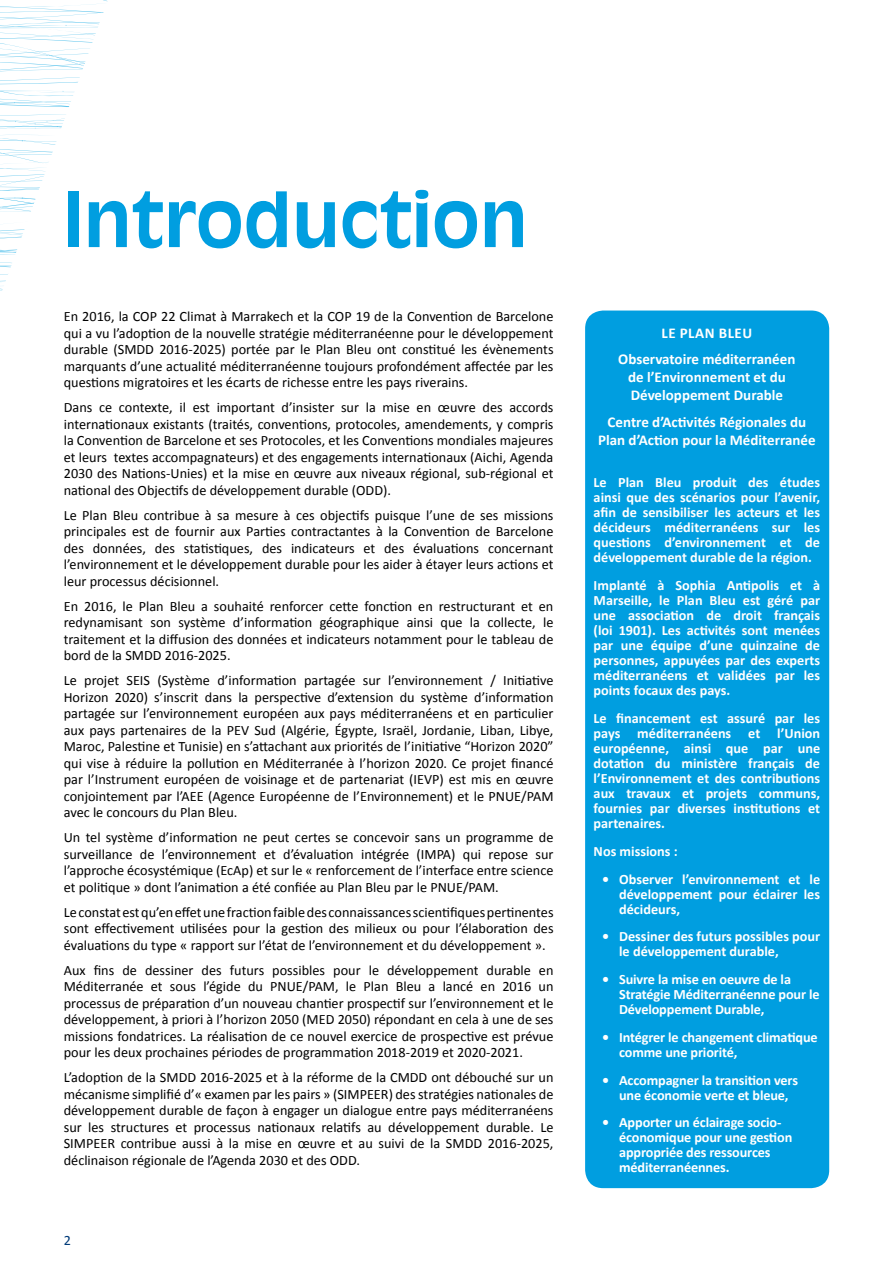
<style>
.page{position:relative;width:893px;height:1263px;background:#fff}
.page>*{position:absolute;margin:0;border:0;box-sizing:border-box;transform-origin:0 0}
.t1{font:700 72px "Antique Olive Std";color:#009ee0}
.t2{font:700 15px/18px "Calibri";color:#fff;text-align:center}
.t3{font:14.25px/16.5px "Calibri";color:#000;text-align:justify}
.t4{font:700 14.25px/15px "Calibri";letter-spacing:-.01em;color:#fff;text-align:justify}
.t5{font:14.25px "Calibri";color:#003b79}
</style>
<div class="page">
<svg style="left:0;top:0;width:108px;height:291px"></svg>
<div style="left:585px;top:311px;width:244px;height:877px;background:#009ee0;border-radius:18px"></div>
<h1 class="t1" style="left:64px;top:176px;width:466px">lntroduction</h1>
<p class="t3" style="left:64px;top:308px;width:491px">En 2016, la COP 22 Climat à Marrakech et la COP 19 de la Convention de Barcelone qui a vu l’adoption de la nouvelle stratégie méditerranéenne pour le développement durable (SMDD 2016-2025) portée par le Plan Bleu ont constitué les évènements marquants d’une actualité méditerranéenne toujours profondément affectée par les questions migratoires et les écarts de richesse entre les pays riverains.</p>
<p class="t3" style="left:64px;top:399px;width:491px">Dans ce contexte, il est important d’insister sur la mise en œuvre des accords internationaux existants (traités, conventions, protocoles, amendements, y compris la Convention de Barcelone et ses Protocoles, et les Conventions mondiales majeures et leurs textes accompagnateurs) et des engagements internationaux (Aichi, Agenda 2030 des Nations-Unies) et la mise en œuvre aux niveaux régional, sub-régional et national des Objectifs de développement durable (ODD).</p>
<p class="t3" style="left:64px;top:507px;width:491px">Le Plan Bleu contribue à sa mesure à ces objectifs puisque l’une de ses missions principales est de fournir aux Parties contractantes à la Convention de Barcelone des données, des statistiques, des indicateurs et des évaluations concernant l’environnement et le développement durable pour les aider à étayer leurs actions et leur processus décisionnel.</p>
<p class="t3" style="left:64px;top:598px;width:491px">En 2016, le Plan Bleu a souhaité renforcer cette fonction en restructurant et en redynamisant son système d’information géographique ainsi que la collecte, le traitement et la diffusion des données et indicateurs notamment pour le tableau de bord de la SMDD 2016-2025.</p>
<p class="t3" style="left:64px;top:672px;width:491px">Le projet SEIS (Système d’information partagée sur l’environnement / Initiative Horizon 2020) s’inscrit dans la perspective d’extension du système d’information partagée sur l’environnement européen aux pays méditerranéens et en particulier aux pays partenaires de la PEV Sud (Algérie, Égypte, Israël, Jordanie, Liban, Libye, Maroc, Palestine et Tunisie) en s’attachant aux priorités de l’initiative “Horizon 2020” qui vise à réduire la pollution en Méditerranée à l’horizon 2020. Ce projet financé par l’Instrument européen de voisinage et de partenariat (IEVP) est mis en œuvre conjointement par l’AEE (Agence Européenne de l’Environnement) et le PNUE/PAM avec le concours du Plan Bleu.</p>
<p class="t3" style="left:64px;top:829px;width:491px">Un tel système d’information ne peut certes se concevoir sans un programme de surveillance de l’environnement et d’évaluation intégrée (IMPA) qui repose sur l’approche écosystémique (EcAp) et sur le « renforcement de l’interface entre science et politique » dont l’animation a été confiée au Plan Bleu par le PNUE/PAM.</p>
<p class="t3" style="left:64px;top:904px;width:491px">Le constat est qu’en effet une fraction faible des connaissances scientifiques pertinentes sont effectivement utilisées pour la gestion des milieux ou pour l’élaboration des évaluations du type « rapport sur l’état de l’environnement et du développement ».</p>
<p class="t3" style="left:64px;top:962px;width:491px">Aux fins de dessiner des futurs possibles pour le développement durable en Méditerranée et sous l’égide du PNUE/PAM, le Plan Bleu a lancé en 2016 un processus de préparation d’un nouveau chantier prospectif sur l’environnement et le développement, à priori à l’horizon 2050 (MED 2050) répondant en cela à une de ses missions fondatrices. La réalisation de ce nouvel exercice de prospective est prévue pour les deux prochaines périodes de programmation 2018-2019 et 2020-2021.</p>
<p class="t3" style="left:64px;top:1069px;width:491px">L’adoption de la SMDD 2016-2025 et à la réforme de la CMDD ont débouché sur un mécanisme simplifié d’« examen par les pairs » (SIMPEER) des stratégies nationales de développement durable de façon à engager un dialogue entre pays méditerranéens sur les structures et processus nationaux relatifs au développement durable. Le SIMPEER contribue aussi à la mise en œuvre et au suivi de la SMDD 2016-2025, déclinaison régionale de l’Agenda 2030 et des ODD.</p>
<p class="t5" style="left:64px;top:1231px;width:9px">2</p>
<p class="t2" style="left:618px;top:319px;width:179px;line-height:26.5px">LE PLAN BLEU<br>Observatoire méditerranéen</p>
<p class="t2" style="left:628px;top:368px;width:159px;text-align:left">de l’Environnement et du<br>Développement Durable</p>
<p class="t2" style="left:598px;top:413px;width:219px">Centre d’Activités Régionales du<br>Plan d’Action pour la Méditerranée</p>
<p class="t4" style="left:594px;top:475px;width:228px">Le Plan Bleu produit des études ainsi que des scénarios pour l’avenir, afin de sensibiliser les acteurs et les décideurs méditerranéens sur les questions d’environnement et de développement durable de la région.</p>
<p class="t4" style="left:594px;top:578px;width:228px">Implanté à Sophia Antipolis et à Marseille, le Plan Bleu est géré par une association de droit français (loi 1901). Les activités sont menées par une équipe d’une quinzaine de personnes, appuyées par des experts méditerranéens et validées par les points focaux des pays.</p>
<p class="t4" style="left:594px;top:711px;width:228px">Le financement est assuré par les pays méditerranéens et l’Union européenne, ainsi que par une dotation du ministère français de l’Environnement et des contributions aux travaux et projets communs, fournies par diverses institutions et partenaires.</p>
<p class="t4" style="left:594px;top:843px;width:86px">Nos missions :</p>
<p class="t4" style="left:619px;top:871px;width:202px;text-indent:-17px">• Observer l’environnement et le développement pour éclairer les décideurs,</p>
<p class="t4" style="left:619px;top:929px;width:202px;text-indent:-17px">• Dessiner des futurs possibles pour le développement durable,</p>
<p class="t4" style="left:619px;top:972px;width:202px;text-align:left;text-indent:-17px">• Suivre la mise en oeuvre de la<br>Stratégie Méditerranéenne pour le<br>Développement Durable,</p>
<p class="t4" style="left:619px;top:1030px;width:200px;text-indent:-17px">• Intégrer le changement climatique comme une priorité,</p>
<p class="t4" style="left:602px;top:1072px;width:197px;text-align:center">• Accompagner la transition vers une économie verte et bleue,</p>
<p class="t4" style="left:619px;top:1115px;width:175px;text-align:left;text-indent:-17px">• Apporter un éclairage socio&shy;économique pour une gestion appropriée des ressources méditerranéennes.</p>
</div>
